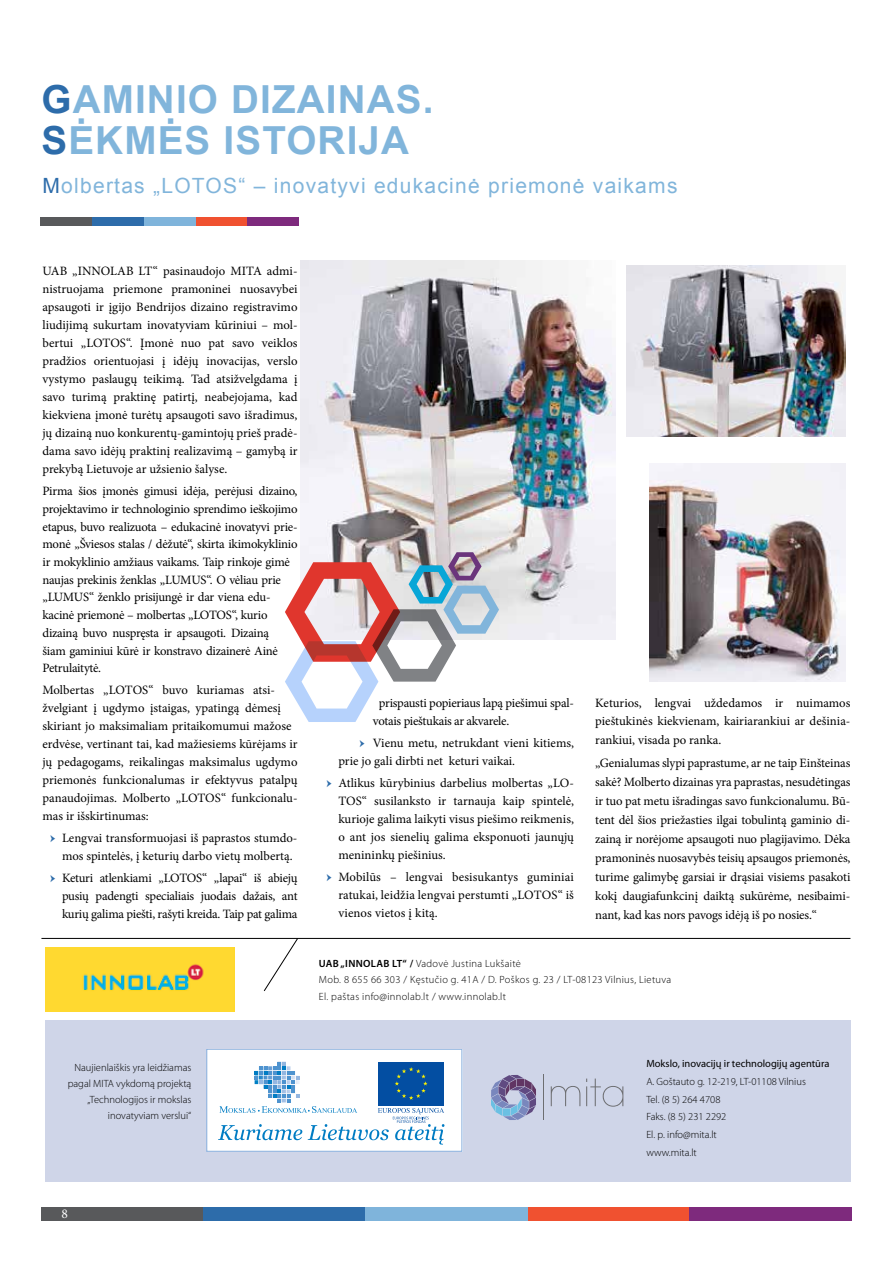
<style>
.page{position:relative;width:893px;height:1263px;background:#fff}
.page>*{position:absolute;margin:0;border:0;box-sizing:border-box;transform-origin:0 0}
.t1{font:700 38.7px/40.8px "Arial";letter-spacing:.03em;color:#81b5db}
.t2{font:21px "Arial";letter-spacing:.06em;color:#81b5db}
.t3{font:13.5px "Minion Pro";color:#fff}
.t4{font:12.75px/18px "Minion Pro";letter-spacing:-.01em;color:#000;text-align:justify}
.t5{font:300 10.5px/17.7px "Myriad Pro";color:#000;text-align:right}
.t6{font:300 10.5px/16.8px "Myriad Pro";letter-spacing:.03em;color:#000}
.t7{font:10.5px "Myriad Pro";color:#000}
.s1{color:#2d6caa}
.s2{font-weight:600}
</style>
<div class="page">
<div style="left:45px;top:1020px;width:805px;height:162px;background:#cfd5e8"></div>
<div style="left:207px;top:1049px;width:255px;height:102px;background:#fff"></div>
<div style="left:207px;top:1049px;width:255px;height:102px;border:1px solid #93b6e0"></div>
<svg style="left:218px;top:1062px;width:226px;height:82px"></svg>
<svg style="left:551px;top:1086px;width:29px;height:20px"></svg>
<svg style="left:586px;top:1078px;width:37px;height:29px"></svg>
<hr style="left:543px;top:1075px;width:1px;height:45px;background:#6d6e71">
<svg style="left:491px;top:1075px;width:45px;height:45px"></svg>
<div style="left:195px;top:218px;width:52px;height:8px;background:#f05130"></div>
<div style="left:40px;top:218px;width:52px;height:8px;background:#58595b"></div>
<div style="left:92px;top:218px;width:52px;height:8px;background:#2d6caa"></div>
<div style="left:144px;top:218px;width:51px;height:8px;background:#7fb4db"></div>
<div style="left:247px;top:218px;width:52px;height:8px;background:#7e2a7d"></div>
<hr style="left:41px;top:938px;width:809px;height:1px;background:#000">
<svg style="left:264px;top:938px;width:34px;height:53px"></svg>
<img style="left:45px;top:947px;width:190px;height:64px">
<img style="left:627px;top:266px;width:218px;height:171px">
<img style="left:301px;top:260px;width:315px;height:379px">
<img style="left:650px;top:464px;width:195px;height:218px">
<svg style="left:285px;top:552px;width:214px;height:170px"></svg>
<div style="left:527px;top:1207px;width:162px;height:13px;background:#f05130"></div>
<div style="left:41px;top:1207px;width:162px;height:13px;background:#58595b"></div>
<div style="left:203px;top:1207px;width:162px;height:13px;background:#2d6caa"></div>
<div style="left:365px;top:1207px;width:162px;height:13px;background:#7fb4db"></div>
<div style="left:689px;top:1207px;width:162px;height:13px;background:#7e2a7d"></div>
<h1 class="t1" style="left:41px;top:80px;width:394px"><span class="s1">G</span>AMINIO DIZAINAS.<br><span class="s1">S</span>ĖKMĖS ISTORIJA</h1>
<h2 class="t2" style="left:43px;top:172px;width:636px"><span class="s1">M</span>olbertas „LOTOS“ – inovatyvi edukacinė priemonė vaikams</h2>
<p class="t4" style="left:43px;top:262px;width:257px">UAB „INNOLAB LT“ pasinaudojo MITA admi&shy;nistruojama priemone pramoninei nuosavybei apsaugoti ir įgijo Bendrijos dizaino registravimo liudijimą sukurtam inovatyviam kūriniui – mol&shy;bertui „LOTOS“. Įmonė nuo pat savo veiklos pradžios orientuojasi į idėjų inovacijas, verslo vystymo paslaugų teikimą. Tad atsižvelgdama į savo turimą praktinę patirtį, neabejojama, kad kiekviena įmonė turėtų apsaugoti savo išradimus, jų dizainą nuo konkurentų-gamintojų prieš pradė&shy;dama savo idėjų praktinį realizavimą – gamybą ir prekybą Lietuvoje ar užsienio šalyse.</p>
<p class="t4" style="left:43px;top:482px;width:257px;text-align:left">Pirma šios įmonės gimusi idėja, perėjusi dizaino, projektavimo ir technologinio sprendimo ieškojimo etapus, buvo realizuota – edukacinė inovatyvi prie&shy;monė „Šviesos stalas / dėžutė“, skirta ikimokyklinio ir mokyklinio amžiaus vaikams. Taip rinkoje gimė naujas prekinis ženklas „LUMUS“. O vėliau prie „LUMUS“ ženklo prisijungė ir dar viena edu&shy;kacinė priemonė – molbertas „LOTOS“, kurio dizainą buvo nuspręsta ir apsaugoti. Dizainą<br>šiam gaminiui kūrė ir konstravo dizainerė Ainė Petrulaitytė.</p>
<p class="t4" style="left:43px;top:681px;width:257px;text-align:left">Molbertas „LOTOS“ buvo kuriamas atsi&shy;žvelgiant į ugdymo įstaigas, ypatingą dėmesį skiriant jo maksimaliam pritaikomumui mažose erdvėse, vertinant tai, kad mažiesiems kūrėjams ir jų pedagogams, reikalingas maksimalus ugdymo priemonės funkcionalumas ir efektyvus patalpų panaudojimas. Molberto „LOTOS“ funkcionalu&shy;mas ir išskirtinumas:</p>
<p class="t4" style="left:50px;top:829px;width:249px;text-align:center"><span class="s1">ӹ</span> Lengvai transformuojasi iš paprastos stumdo&shy;mos spintelės, į keturių darbo vietų molbertą.</p>
<p class="t4" style="left:62px;top:869px;width:237px;text-indent:-12px"><span class="s1">ӹ</span> Keturi atlenkiami „LOTOS“ „lapai“ iš abiejų pusių padengti specialiais juodais dažais, ant kurių galima piešti, rašyti kreida. Taip pat galima</p>
<p class="t4" style="left:373px;top:693px;width:203px;text-indent:6px">prispausti popieriaus lapą piešimui spal&shy;votais pieštukais ar akvarele.</p>
<p class="t4" style="left:338px;top:734px;width:237px;text-indent:21px"><span class="s1">ӹ</span> Vienu metu, netrukdant vieni kitiems, prie jo gali dirbti net keturi vaikai.</p>
<p class="t4" style="left:338px;top:774px;width:237px;text-indent:-12px"><span class="s1">ӹ</span> Atlikus kūrybinius darbelius molbertas „LO-TOS“ susilanksto ir tarnauja kaip spintelė, kurioje galima laikyti visus piešimo reikmenis, o ant jos sienelių galima eksponuoti jaunųjų menininkų piešinius.</p>
<p class="t4" style="left:338px;top:868px;width:237px;text-indent:-12px"><span class="s1">ӹ</span> Mobilūs – lengvai besisukantys guminiai ratukai, leidžia lengvai perstumti „LOTOS“ iš vienos vietos į kitą.</p>
<p class="t4" style="left:595px;top:693px;width:257px;line-height:18.9px">Keturios, lengvai uždedamos ir nuimamos pieštukinės kiekvienam, kairiarankiui ar dešinia&shy;rankiui, visada po ranka.</p>
<p class="t4" style="left:595px;top:754px;width:257px;line-height:18.9px">„Genialumas slypi paprastume, ar ne taip Einšteinas sakė? Molberto dizainas yra paprastas, nesudėtingas ir tuo pat metu išradingas savo funkcionalumu. Bū&shy;tent dėl šios priežasties ilgai tobulintą gaminio di&shy;zainą ir norėjome apsaugoti nuo plagijavimo. Dėka pramoninės nuosavybės teisių apsaugos priemonės, turime galimybę garsiai ir drąsiai visiems pasakoti kokį daugiafunkcinį daiktą sukūrėme, nesibaimi&shy;nant, kad kas nors pavogs idėją iš po nosies.“</p>
<p class="t6" style="left:319px;top:955px;width:354px"><span class="s2">UAB „INNOLAB LT“ /</span> Vadovė Justina Lukšaitė<br>Mob. 8 655 66 303 / Kęstučio g. 41A / D. Poškos g. 23 / LT-08123 Vilnius, Lietuva<br>El. paštas info@innolab.lt / www.innolab.lt</p>
<p class="t5" style="left:68px;top:1060px;width:125px;line-height:16px">Naujienlaiškis yra leidžiamas pagal MITA vykdomą projektą „Technologijos ir mokslas inovatyviam verslui“</p>
<p class="t7" style="left:646px;top:1057px;width:185px">Mokslo, inovacijų ir technologijų agentūra</p>
<p class="t5" style="left:646px;top:1073px;width:161px;text-align:left">A. Goštauto g. 12-219, LT-01108 Vilnius<br>Tel. (8 5) 264 4708<br>Faks. (8 5) 231 2292<br>El. p. info@mita.lt<br>www.mita.lt</p>
<p class="t3" style="left:62px;top:1205px;width:8px">8</p>
</div>
